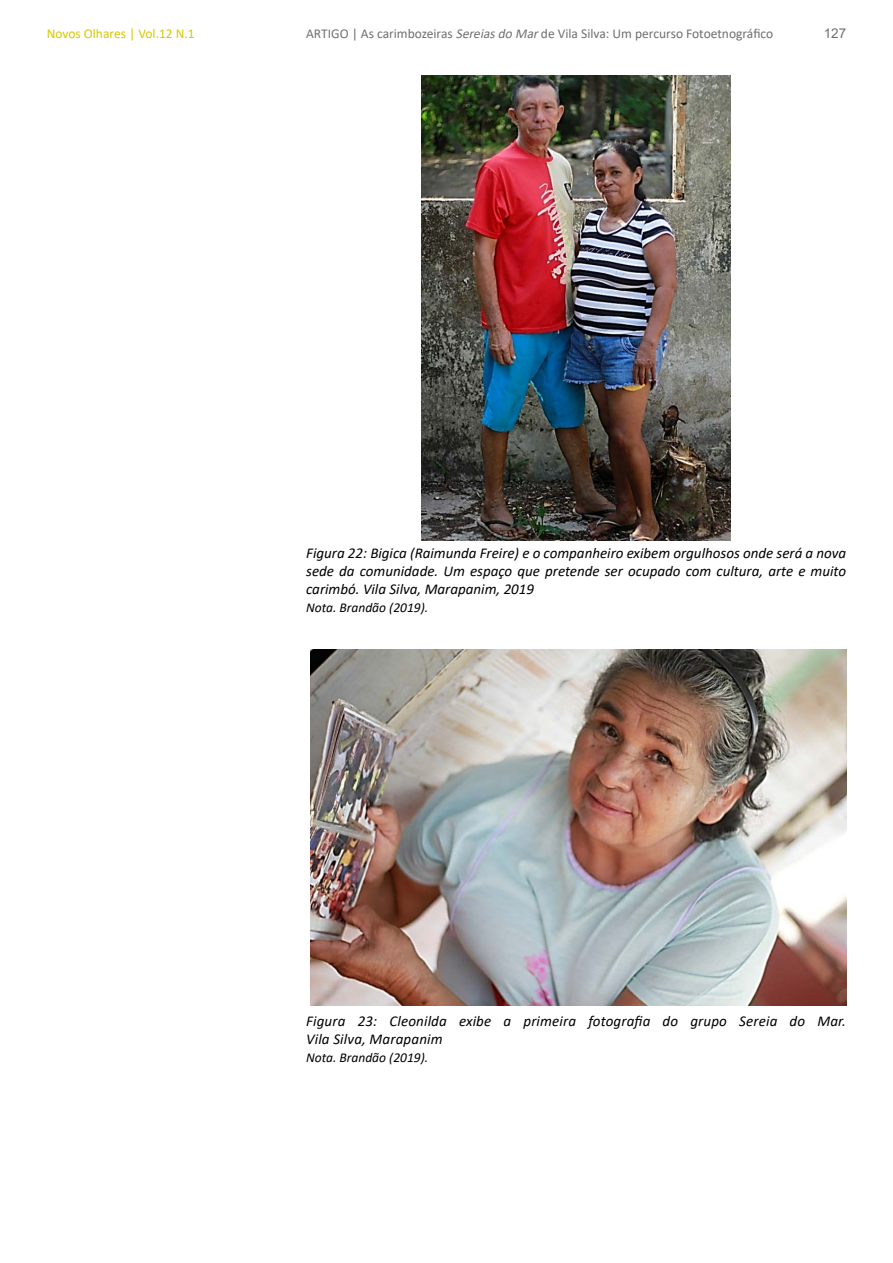
<style>
.page{position:relative;width:893px;height:1263px;background:#fff}
.page>*{position:absolute;margin:0;border:0;box-sizing:border-box;transform-origin:0 0}
.t1{font:italic 15px/18px "Calibri";letter-spacing:.01em;color:#000;text-align:justify}
.t2{font:13.5px "Calibri";color:#6e6f71}
.t3{font:italic 13.5px "Calibri";color:#000}
.t4{font:13.5px "Calibri";color:#d9c700}
.t5{font:13.5px "Arial";color:#706f6f}
.s1{font-style:italic}
</style>
<div class="page">
<img style="left:421px;top:75px;width:310px;height:465px">
<img style="left:311px;top:650px;width:535px;height:356px">
<p class="t4" style="left:47px;top:24px;width:150px">Novos Olhares | Vol.12 N.1</p>
<p class="t2" style="left:306px;top:24px;width:469px">ARTIGO | As carimbozeiras <span class="s1">Sereiasdo Mar</span>de Vila Silva: Um percurso Fotoetnográfico</p>
<p class="t5" style="left:824px;top:24px;width:24px">127</p>
<p class="t1" style="left:306px;top:543px;width:542px">Figura 22: Bigica (Raimunda Freire) e o companheiro exibem orgulhosos onde será a nova sede da comunidade. Um espaço que pretende ser ocupado com cultura, arte e muito carimbó. Vila Silva, Marapanim, 2019</p>
<p class="t3" style="left:306px;top:598px;width:124px">Nota. Brandão (2019).</p>
<p class="t1" style="left:306px;top:1011px;width:541px">Figura 23: Cleonilda exibe a primeira fotografia do grupo Sereia do Mar.<br>Vila Silva, Marapanim</p>
<p class="t3" style="left:306px;top:1048px;width:124px">Nota. Brandão (2019).</p>
</div>
